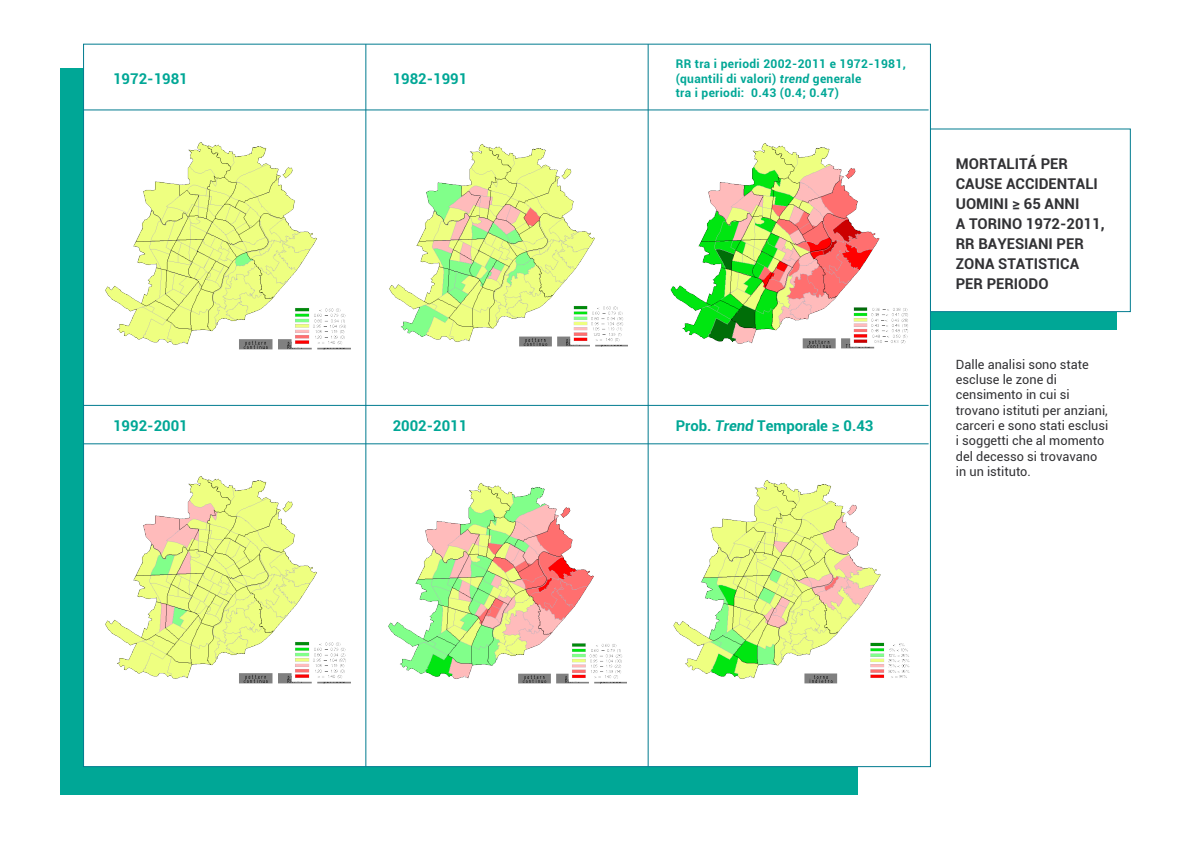
<style>
.page{position:relative;width:1191px;height:842px;background:#fff}
.page>*{position:absolute;margin:0;border:0;box-sizing:border-box;transform-origin:0 0}
.t1{font:700 14.9px/20px "Roboto";color:#313134}
.t2{font:700 14.9px "Roboto";color:#00a796}
.t3{font:12.7px/15.3px "Roboto";color:#313134}
.t4{font:700 12px/14.4px "Roboto";letter-spacing:.025em;color:#00a796}
.s1{font-style:italic}
</style>
<div class="page">
<div style="left:928px;top:243px;width:188px;height:87px;background:#00a796"></div>
<div style="left:61px;top:68px;width:797px;height:726px;background:#00a796"></div>
<div style="left:930px;top:130px;width:200px;height:182px;background:#fff"></div>
<div style="left:930px;top:129px;width:200px;height:183px;border:1px solid #007b8f"></div>
<div style="left:83px;top:44px;width:847px;height:723px;background:#fff;border:1px solid #007b8f"></div>
<hr style="left:84px;top:110px;width:844px;height:1px;background:#007b8f">
<hr style="left:84px;top:405px;width:844px;height:1px;background:#007b8f">
<hr style="left:84px;top:444px;width:844px;height:1px;background:#007b8f">
<hr style="left:365px;top:44px;width:1px;height:723px;background:#007b8f">
<hr style="left:648px;top:44px;width:1px;height:723px;background:#007b8f">
<img style="left:83px;top:137px;width:268px;height:213px">
<img style="left:365px;top:140px;width:262px;height:207px">
<img style="left:647px;top:138px;width:261px;height:210px">
<img style="left:83px;top:472px;width:268px;height:211px">
<img style="left:365px;top:478px;width:261px;height:205px">
<img style="left:647px;top:475px;width:263px;height:208px">
<p class="t2" style="left:113px;top:68px;width:76px">1972-1981</p>
<p class="t2" style="left:393px;top:68px;width:76px">1982-1991</p>
<p class="t4" style="left:676px;top:56px;width:231px">RR tra i periodi 2002-2011 e 1972-1981, (quantili di valori) <span class="s1">trend</span> generale<br>tra i periodi: 0.43 (0.4; 0.47)</p>
<p class="t2" style="left:113px;top:415px;width:76px">1992-2001</p>
<p class="t2" style="left:393px;top:415px;width:76px">2002-2011</p>
<p class="t2" style="left:676px;top:415px;width:199px">Prob. <span class="s1">Trend</span> Temporale ≥ 0.43</p>
<p class="t1" style="left:956px;top:153px;width:150px">MORTALITÁ PER<br>CAUSE ACCIDENTALI<br>UOMINI ≥ 65 ANNI<br>A TORINO 1972-2011,<br>RR BAYESIANI PER<br>ZONA STATISTICA<br>PER PERIODO</p>
<p class="t3" style="left:956px;top:356px;width:154px">Dalle analisi sono state escluse le zone di censimento in cui si trovano istituti per anziani, carceri e sono stati esclusi i soggetti che al momento del decesso si trovavano in un istituto.</p>
</div>
